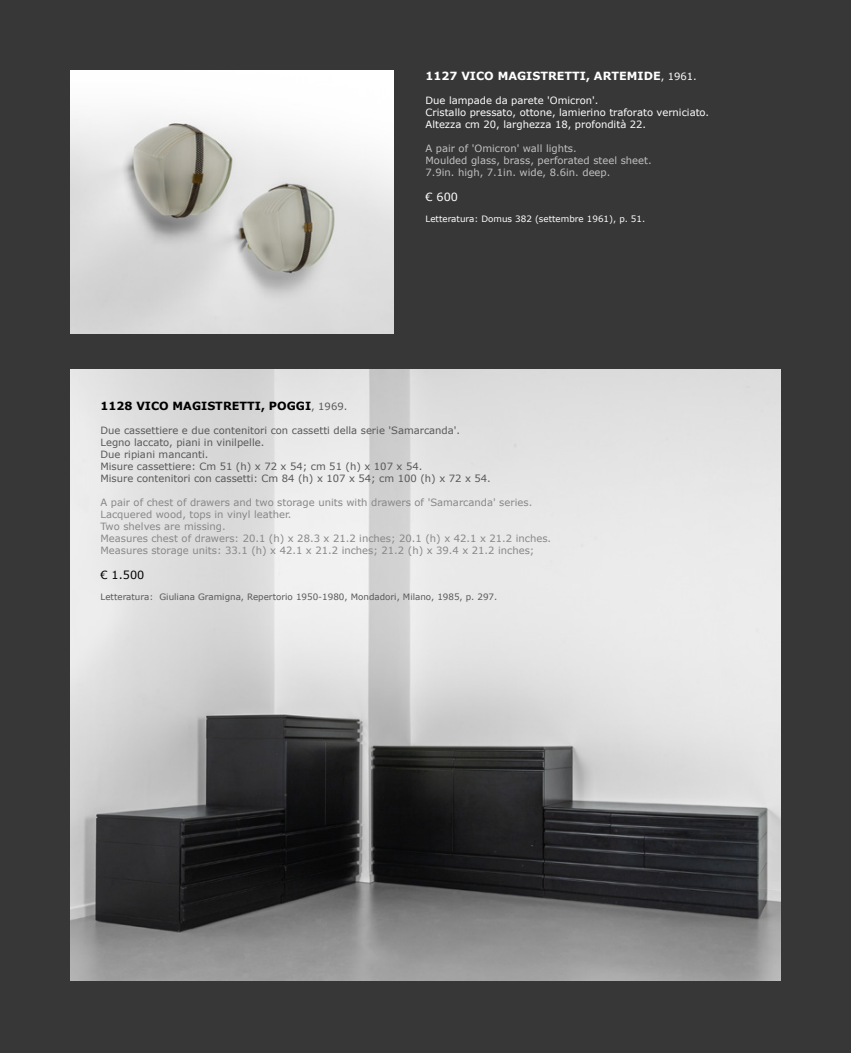
<style>
.page{position:relative;width:851px;height:1053px;background:#fff}
.page>*{position:absolute;margin:0;border:0;box-sizing:border-box;transform-origin:0 0}
.t1{font:700 11.25px "Verdana";color:#fff}
.t2{font:700 11.25px "Verdana";color:#000}
.t3{font:11.25px "Verdana";color:#000}
.t4{font:11.25px "Verdana";color:#fff}
.t5{font:10px/12px "Verdana";color:#878787}
.t6{font:10px/12px "Verdana";color:#575756}
.t7{font:10px/12px "Verdana";color:#fff}
.t8{font:10px/12px "Verdana";color:#c2c2c2}
.t9{font:8.75px "Verdana";color:#575756}
.t10{font:8.75px "Verdana";color:#fff}
.s1{font-weight:400;font-size:10px}
.s2{font-weight:400;font-size:10px;color:#575756}
</style>
<div class="page">
<div style="left:0;top:0;width:850px;height:1052px;background:#383737"></div>
<img style="left:71px;top:71px;width:322px;height:262px">
<img style="left:71px;top:369px;width:709px;height:611px">
<p class="t1" style="left:425px;top:68px;width:273px">1127 VICO MAGISTRETTI, ARTEMIDE<span class="s1">, 1961.</span></p>
<p class="t7" style="left:425px;top:94px;width:285px">Due lampade da parete 'Omicron'.<br>Cristallo pressato, ottone, lamierino traforato verniciato.<br>Altezza cm 20, larghezza 18, profondità 22.</p>
<p class="t8" style="left:425px;top:142px;width:228px">A pair of 'Omicron' wall lights.<br>Moulded glass, brass, perforated steel sheet.<br>7.9in. high, 7.1in. wide, 8.6in. deep.</p>
<p class="t4" style="left:425px;top:189px;width:34px">€ 600</p>
<p class="t10" style="left:425px;top:213px;width:221px">Letteratura: Domus 382 (settembre 1961), p. 51.</p>
<p class="t2" style="left:100px;top:398px;width:248px">1128 VICO MAGISTRETTI, POGGI<span class="s2">, 1969.</span></p>
<p class="t6" style="left:100px;top:424px;width:392px">Due cassettiere e due contenitori con cassetti della serie 'Samarcanda'.<br>Legno laccato, piani in vinilpelle.<br>Due ripiani mancanti.<br>Misure cassettiere: Cm 51 (h) x 72 x 54; cm 51 (h) x 107 x 54.<br>Misure contenitori con cassetti: Cm 84 (h) x 107 x 54; cm 100 (h) x 72 x 54.</p>
<p class="t5" style="left:100px;top:496px;width:452px">A pair of chest of drawers and two storage units with drawers of 'Samarcanda' series.<br>Lacquered wood, tops in vinyl leather.<br>Two shelves are missing.<br>Measures chest of drawers: 20.1 (h) x 28.3 x 21.2 inches; 20.1 (h) x 42.1 x 21.2 inches.<br>Measures storage units: 33.1 (h) x 42.1 x 21.2 inches; 21.2 (h) x 39.4 x 21.2 inches;</p>
<p class="t3" style="left:100px;top:567px;width:45px">€ 1.500</p>
<p class="t9" style="left:100px;top:591px;width:398px">Letteratura: Giuliana Gramigna, Repertorio 1950-1980, Mondadori, Milano, 1985, p. 297.</p>
</div>
